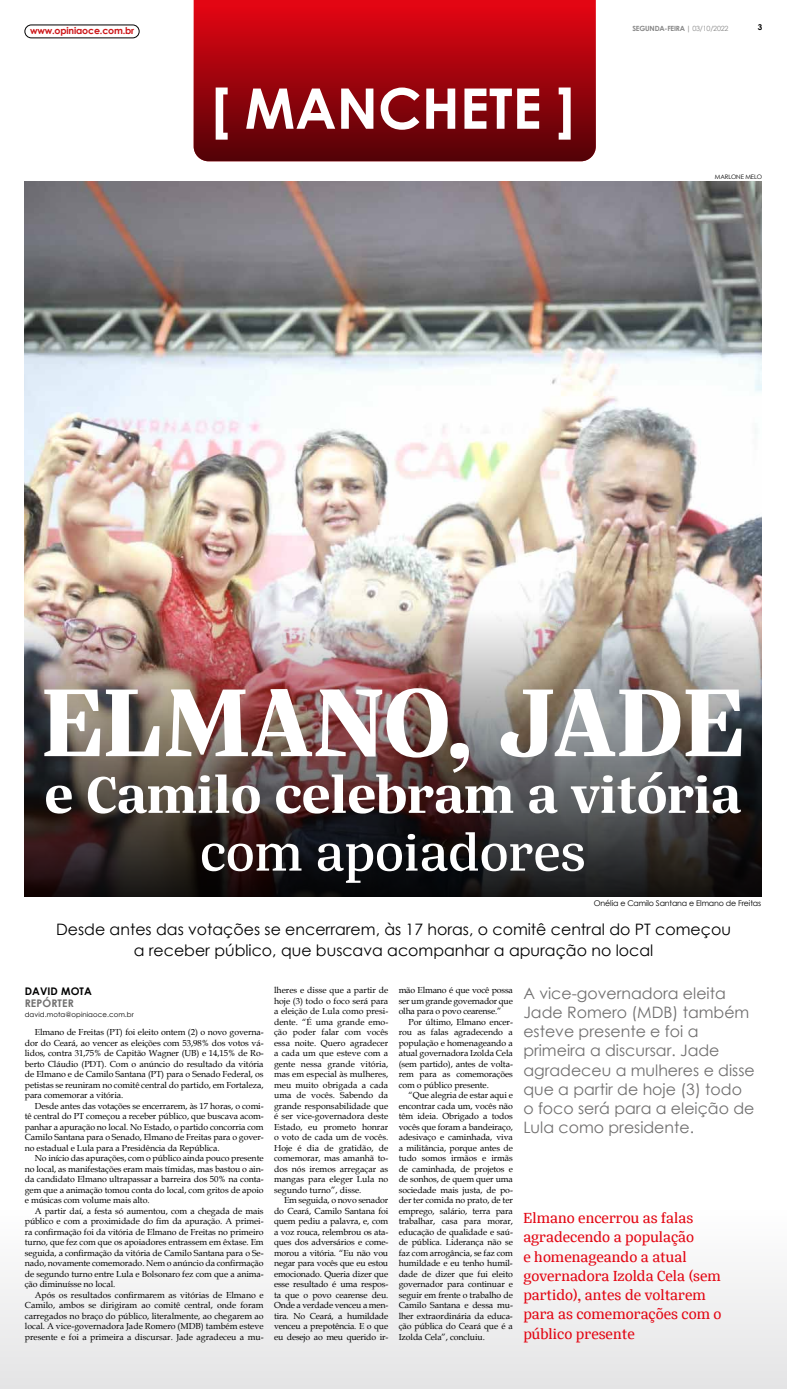
<style>
.page{position:relative;width:787px;height:1389px;background:#fff}
.page>*{position:absolute;margin:0;border:0;box-sizing:border-box;transform-origin:0 0}
.t1{font:700 105px "Silva Text";color:#fff}
.t2{font:700 56px "Silva Text";color:#fff}
.t3{font:500 56px "Silva Text";color:#fff}
.t4{font:15.75px/19.2px "Century Gothic";color:#706f6f}
.t5{font:15.75px/19.2px "Silva Text";color:#e30613}
.t6{font:15.75px/21px "Century Gothic";color:#000;text-align:center}
.t7{font:700 10.5px "Century Gothic";letter-spacing:.01em;color:#000}
.t8{font:700 10.5px "Century Gothic";letter-spacing:.01em;color:#706f6f}
.t9{font:700 9.45px "Century Gothic";letter-spacing:-.02em;color:#cd1719}
.t10{font:8.75px/10.5px "Book Antiqua";letter-spacing:-.01em;color:#000;text-align:justify}
.t11{font:700 8.05px "Century Gothic";color:#000}
.t12{font:7.88px "Century Gothic";letter-spacing:-.02em;color:#000}
.t13{font:700 7.17px "Century Gothic";letter-spacing:-.03em;color:#878787}
.t14{font:7px "Century Gothic";letter-spacing:.01em;color:#000}
.t15{font:6.12px "Century Gothic";letter-spacing:-.02em;color:#000}
.s1{font-weight:400}
</style>
<div class="page">
<div style="left:0;top:1190px;width:786px;height:199px;background:linear-gradient(to right,#f2f2f3,#f2f2f3)"></div>
<img style="left:24px;top:181px;width:737px;height:400px">
<img style="left:24px;top:581px;width:737px;height:315px">
<svg style="left:193px;top:0;width:402px;height:161px;background:#aa050e"></svg>
<div style="left:25px;top:25px;width:114px;height:13px;border:1px solid #000;border-radius:6px"></div>
<svg style="left:215px;top:88px;width:355px;height:52px"></svg>
<p class="t9" style="left:30px;top:24px;width:106px">www.opiniaoce.com.br</p>
<p class="t13" style="left:632px;top:23px;width:97px">SEGUNDA-FEIRA | <span class="s1">03/10/2022</span></p>
<p class="t11" style="left:757px;top:21px;width:6px">3</p>
<p class="t15" style="left:714px;top:173px;width:49px">MARLONE MELO</p>
<h1 class="t1" style="left:42px;top:651px;width:704px">ELMANO, JADE</h1>
<h2 class="t2" style="left:44px;top:757px;width:697px">e Camilo celebram a vitória</h2>
<h2 class="t3" style="left:200px;top:815px;width:387px">com apoiadores</h2>
<p class="t12" style="left:593px;top:898px;width:169px">Onélia e Camilo Santana e Elmano de Freitas</p>
<h3 class="t6" style="left:56px;top:919px;width:676px">Desde antes das votações se encerrarem, às 17 horas, o comitê central do PT começou a receber público, que buscava acompanhar a apuração no local</h3>
<p class="t7" style="left:25px;top:983px;width:69px">DAVID MOTA</p>
<p class="t8" style="left:25px;top:995px;width:51px">REPÓRTER</p>
<p class="t14" style="left:25px;top:1009px;width:111px">david.mota@opiniaoce.com.br</p>
<p class="t10" style="left:25px;top:1027px;width:240px;text-indent:10px">Elmano de Freitas (PT) foi eleito ontem (2) o novo governa&shy;dor do Ceará, ao vencer as eleições com 53,98% dos votos vá&shy;lidos, contra 31,75% de Capitão Wagner (UB) e 14,15% de Ro&shy;berto Cláudio (PDT). Com o anúncio do resultado da vitória de Elmano e de Camilo Santana (PT) para o Senado Federal, os petistas se reuniram no comitê central do partido, em Fortaleza, para comemorar a vitória.</p>
<p class="t10" style="left:25px;top:1100px;width:240px;text-indent:10px">Desde antes das votações se encerrarem, às 17 horas, o comi&shy;tê central do PT começou a receber público, que buscava acom&shy;panhar a apuração no local. No Estado, o partido concorria com Camilo Santana para o Senado, Elmano de Freitas para o gover&shy;no estadual e Lula para a Presidência da República.</p>
<p class="t10" style="left:25px;top:1153px;width:240px;text-indent:10px">No início das apurações, com o público ainda pouco presente no local, as manifestações eram mais tímidas, mas bastou o ain&shy;da candidato Elmano ultrapassar a barreira dos 50% na conta&shy;gem que a animação tomou conta do local, com gritos de apoio e músicas com volume mais alto.</p>
<p class="t10" style="left:25px;top:1205px;width:240px;text-indent:10px">A partir daí, a festa só aumentou, com a chegada de mais público e com a proximidade do fim da apuração. A primei&shy;ra confirmação foi da vitória de Elmano de Freitas no primeiro turno, que fez com que os apoiadores entrassem em êxtase. Em seguida, a confirmação da vitória de Camilo Santana para o Se&shy;nado, novamente comemorado. Nem o anúncio da confirmação de segundo turno entre Lula e Bolsonaro fez com que a anima&shy;ção diminuísse no local.</p>
<p class="t10" style="left:25px;top:1289px;width:240px;text-indent:10px">Após os resultados confirmarem as vitórias de Elmano e Camilo, ambos se dirigiram ao comitê central, onde foram carregados no braço do público, literalmente, ao chegarem ao local. A vice-governadora Jade Romero (MDB) também esteve presente e foi a primeira a discursar. Jade agradeceu a mu-</p>
<p class="t10" style="left:274px;top:985px;width:116px">lheres e disse que a partir de hoje (3) todo o foco será para a eleição de Lula como presi&shy;dente. “É uma grande emo&shy;ção poder falar com vocês essa noite. Quero agradecer a cada um que esteve com a gente nessa grande vitória, mas em especial às mulheres, meu muito obrigada a cada uma de vocês. Sabendo da grande responsabilidade que é ser vice-governadora deste Estado, eu prometo honrar o voto de cada um de vocês.<br>Hoje é dia de gratidão, de comemorar, mas amanhã to&shy;dos nós iremos arregaçar as mangas para eleger Lula no segundo turno”, disse.</p>
<p class="t10" style="left:274px;top:1195px;width:116px;text-indent:10px">Em seguida, o novo senador do Ceará, Camilo Santana foi quem pediu a palavra, e, com a voz rouca, relembrou os ata&shy;ques dos adversários e come&shy;morou a vitória. “Eu não vou negar para vocês que eu estou emocionado. Queria dizer que esse resultado é uma respos&shy;ta que o povo cearense deu.<br>Onde a verdade venceu a men&shy;tira. No Ceará, a humildade venceu a prepotência. E o que eu desejo ao meu querido ir-</p>
<p class="t10" style="left:398px;top:985px;width:116px">mão Elmano é que você possa ser um grande governador que olha para o povo cearense.”</p>
<p class="t10" style="left:398px;top:1016px;width:116px;text-indent:10px">Por último, Elmano encer&shy;rou as falas agradecendo a população e homenageando a atual governadora Izolda Cela (sem partido), antes de volta&shy;rem para as comemorações com o público presente.</p>
<p class="t10" style="left:398px;top:1090px;width:116px;text-indent:10px">“Que alegria de estar aqui e encontrar cada um, vocês não têm ideia. Obrigado a todos vocês que foram a bandeiraço, adesivaço e caminhada, viva a militância, porque antes de tudo somos irmãos e irmãs de caminhada, de projetos e de sonhos, de quem quer uma sociedade mais justa, de po&shy;der ter comida no prato, de ter emprego, salário, terra para trabalhar, casa para morar, educação de qualidade e saú&shy;de pública. Liderança não se faz com arrogância, se faz com humildade e eu tenho humil&shy;dade de dizer que fui eleito governador para continuar e seguir em frente o trabalho de Camilo Santana e dessa mu&shy;lher extraordinária da educa&shy;ção pública do Ceará que é a Izolda Cela”, concluiu.</p>
<h3 class="t4" style="left:523px;top:983px;width:233px">A vice-governadora eleita<br>Jade Romero (MDB) também esteve presente e foi a primeira a discursar. Jade agradeceu a mulheres e disse que a partir de hoje (3) todo o foco será para a eleição de<br>Lula como presidente.</h3>
<h3 class="t5" style="left:523px;top:1208px;width:200px">Elmano encerrou as falas agradecendo a população<br>e homenageando a atual governadora Izolda Cela (sem partido), antes de voltarem para as comemorações com o público presente</h3>
</div>
